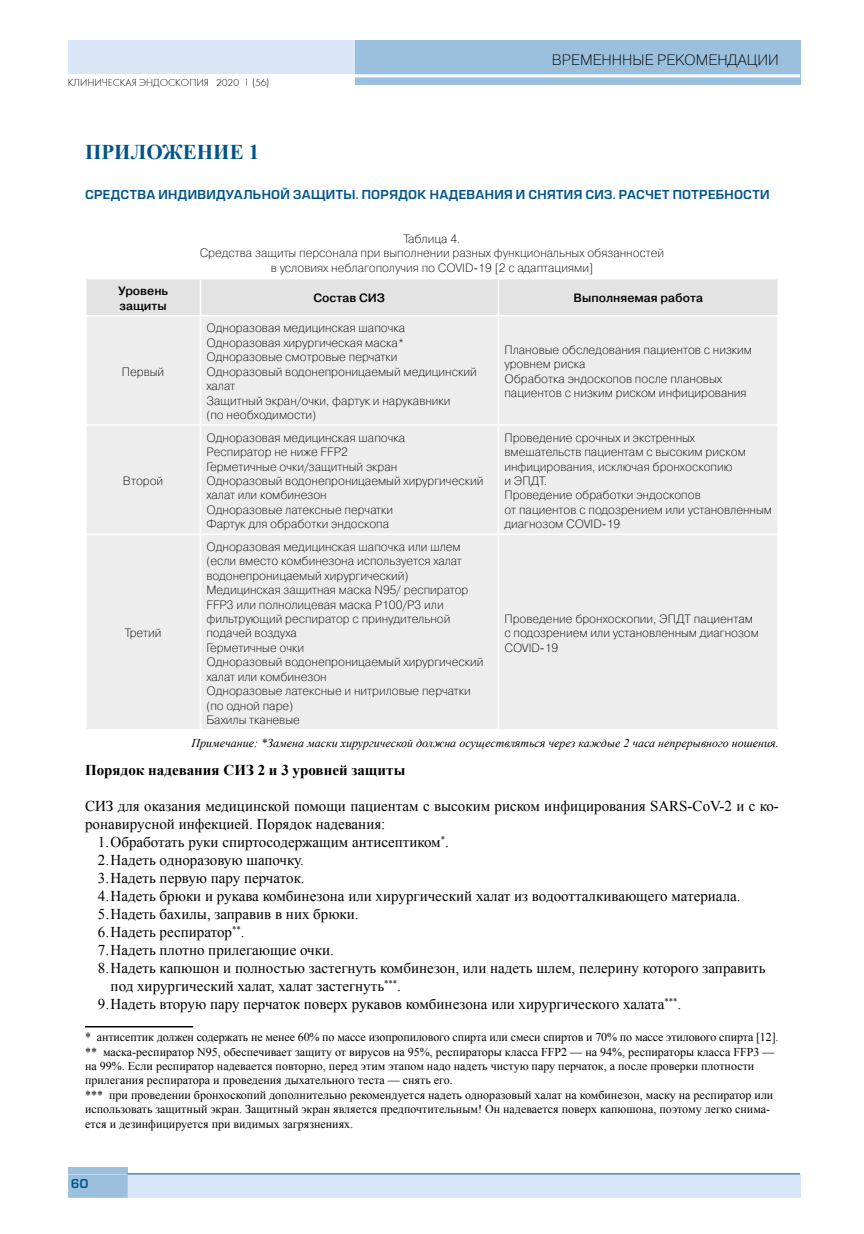
<style>
.page{position:relative;width:864px;height:1234px;background:#fff}
.page>*{position:absolute;margin:0;border:0;box-sizing:border-box;transform-origin:0 0}
.t1{font:700 21px "Times New Roman";color:#005488}
.t2{font:15px "Times New Roman";color:#000}
.t3{font:700 15px "Times New Roman";color:#000}
.t4{font:15px "Pragmatica Light C";color:#000}
.t5{font:12px/14.4px "Pragmatica Light C";color:#000}
.t6{font:12px/14.4px "Times New Roman";color:#000}
.t7{font:italic 12px "Times New Roman";color:#000}
.t8{font:12px "Europe Demi C";letter-spacing:.025em;color:#005488}
.t9{font:700 12px/14.4px "Pragmatica Light C";color:#000}
.t10{font:10.5px "Futura Light C";color:#000}
</style>
<div class="page">
<div style="left:68px;top:40px;width:732px;height:34px;background:#d8e6f7"></div>
<div style="left:355px;top:40px;width:444px;height:45px;background:#9bc0dd"></div>
<hr style="left:323px;top:74px;width:476px;height:3px;background:#fff">
<div style="left:69px;top:1174px;width:730px;height:23px;background:#d8e6f7"></div>
<div style="left:68px;top:1174px;width:60px;height:23px;background:#9bc0dd;border:2px solid #9bc0dd"></div>
<div style="left:68px;top:1166px;width:60px;height:7px;background:#9bc0dd"></div>
<hr style="left:127px;top:1173px;width:672px;height:1px;background:#005488">
<div style="left:87px;top:279px;width:690px;height:36px;background:#e3e3e3"></div>
<div style="left:87px;top:316px;width:690px;height:413px;background:#ededed"></div>
<hr style="left:199px;top:279px;width:2px;height:36px;background:#fff">
<hr style="left:497px;top:279px;width:2px;height:36px;background:#fff">
<hr style="left:199px;top:316px;width:2px;height:108px;background:#fff">
<hr style="left:497px;top:316px;width:2px;height:108px;background:#fff">
<hr style="left:85px;top:424px;width:115px;height:1px;background:#fff">
<hr style="left:200px;top:424px;width:298px;height:1px;background:#fff">
<hr style="left:199px;top:425px;width:2px;height:108px;background:#fff">
<hr style="left:498px;top:424px;width:280px;height:1px;background:#fff">
<hr style="left:497px;top:425px;width:2px;height:108px;background:#fff">
<hr style="left:85px;top:533px;width:115px;height:2px;background:#fff">
<hr style="left:200px;top:533px;width:298px;height:2px;background:#fff">
<hr style="left:199px;top:535px;width:2px;height:194px;background:#fff">
<hr style="left:498px;top:533px;width:280px;height:2px;background:#fff">
<hr style="left:497px;top:535px;width:2px;height:194px;background:#fff">
<hr style="left:85px;top:1025px;width:108px;height:2px;background:#000">
<p class="t10" style="left:68px;top:77px;width:203px">КЛИНИЧЕСКАЯ ЭНДОСКОПИЯ 2020 1 (56)</p>
<p class="t4" style="left:551px;top:52px;width:228px">ВРЕМЕНННЫЕ РЕКОМЕНДАЦИИ</p>
<h1 class="t1" style="left:85px;top:137px;width:176px">ПРИЛОЖЕНИЕ 1</h1>
<p class="t8" style="left:85px;top:187px;width:685px">СРЕДСТВА ИНДИВИДУАЛЬНОЙ ЗАЩИТЫ. ПОРЯДОК НАДЕВАНИЯ И СНЯТИЯ СИЗ. РАСЧЕТ ПОТРЕБНОСТИ</p>
<p class="t5" style="left:199px;top:232px;width:466px;text-align:center">Таблица 4.<br>Средства защиты персонала при выполнении разных функциональных обязанностей в условиях неблагополучия по COVID‑19 [2 с адаптациями]</p>
<p class="t9" style="left:118px;top:284px;width:51px">Уровень защиты</p>
<p class="t9" style="left:313px;top:291px;width:73px">Состав СИЗ</p>
<p class="t9" style="left:573px;top:291px;width:131px">Выполняемая работа</p>
<p class="t5" style="left:122px;top:364px;width:44px">Первый</p>
<p class="t5" style="left:123px;top:473px;width:42px">Второй</p>
<p class="t5" style="left:125px;top:626px;width:38px">Третий</p>
<p class="t5" style="left:206px;top:321px;width:272px">Одноразовая медицинская шапочка<br>Одноразовая хирургическая маска*<br>Одноразовые смотровые перчатки<br>Одноразовый водонепроницаемый медицинский халат<br>Защитный экран/очки, фартук и нарукавники<br>(по необходимости)</p>
<p class="t5" style="left:504px;top:343px;width:249px">Плановые обследования пациентов с низким уровнем риска<br>Обработка эндоскопов после плановых пациентов с низким риском инфицирования</p>
<p class="t5" style="left:206px;top:430px;width:278px">Одноразовая медицинская шапочка<br>Респиратор не ниже FFP2<br>Герметичные очки/защитный экран<br>Одноразовый водонепроницаемый хирургический халат или комбинезон<br>Одноразовые латексные перчатки<br>Фартук для обработки эндоскопа</p>
<p class="t5" style="left:504px;top:430px;width:269px">Проведение срочных и экстренных вмешательств пациентам с высоким риском инфицирования, исключая бронхоскопию<br>и ЭПДТ.<br>Проведение обработки эндоскопов<br>от пациентов с подозрением или установленным диагнозом COVID‑19</p>
<p class="t5" style="left:206px;top:539px;width:278px">Одноразовая медицинская шапочка или шлем (если вместо комбинезона используется халат водонепроницаемый хирургический)<br>Медицинская защитная маска N95/ респиратор FFP3 или полнолицевая маска Р100/Р3 или фильтрующий респиратор с принудительной подачей воздуха<br>Герметичные очки<br>Одноразовый водонепроницаемый хирургический халат или комбинезон<br>Одноразовые латексные и нитриловые перчатки (по одной паре)<br>Бахилы тканевые</p>
<p class="t5" style="left:504px;top:611px;width:256px">Проведение бронхоскопии, ЭПДТ пациентам с подозрением или установленным диагнозом<br>COVID‑19</p>
<p class="t7" style="left:191px;top:734px;width:588px">Примечание: *Замена маски хирургической должна осуществляться через каждые 2 часа непрерывного ношения.</p>
<p class="t3" style="left:85px;top:759px;width:321px">Порядок надевания СИЗ 2 и 3 уровней защиты</p>
<p class="t2" style="left:85px;top:795px;width:695px">СИЗ для оказания медицинской помощи пациентам с высоким риском инфицирования SARS-CoV‑2 и с ко-</p>
<p class="t2" style="left:85px;top:813px;width:302px">ронавирусной инфекцией. Порядок надевания:</p>
<p class="t2" style="left:98px;top:831px;width:352px">1.Обработать руки спиртосодержащим антисептиком<sup>*</sup>.</p>
<p class="t2" style="left:98px;top:849px;width:207px">2.Надеть одноразовую шапочку.</p>
<p class="t2" style="left:98px;top:867px;width:208px">3.Надеть первую пару перчаток.</p>
<p class="t2" style="left:98px;top:885px;width:644px">4.Надеть брюки и рукава комбинезона или хирургический халат из водоотталкивающего материала.</p>
<p class="t2" style="left:98px;top:903px;width:262px">5.Надеть бахилы, заправив в них брюки.</p>
<p class="t2" style="left:98px;top:921px;width:148px">6.Надеть респиратор<sup>**</sup>.</p>
<p class="t2" style="left:98px;top:939px;width:237px">7.Надеть плотно прилегающие очки.</p>
<p class="t2" style="left:98px;top:957px;width:669px">8.Надеть капюшон и полностью застегнуть комбинезон, или надеть шлем, пелерину которого заправить</p>
<p class="t2" style="left:111px;top:975px;width:292px">под хирургический халат, халат застегнуть<sup>***</sup>.</p>
<p class="t2" style="left:98px;top:993px;width:584px">9.Надеть вторую пару перчаток поверх рукавов комбинезона или хирургического халата<sup>***</sup>.</p>
<p class="t6" style="left:85px;top:1029px;width:694px">* антисептик должен содержать не менее 60% по массе изопропилового спирта или смеси спиртов и 70% по массе этилового спирта [12]. ** маска-респиратор N95, обеспечивает защиту от вирусов на 95%, респираторы класса FFP2 — на 94%, респираторы класса FFP3 — на 99%. Если респиратор надевается повторно, перед этим этапом надо надеть чистую пару перчаток, а после проверки плотности прилегания респиратора и проведения дыхательного теста — снять его.<br>*** при проведении бронхоскопий дополнительно рекомендуется надеть одноразовый халат на комбинезон, маску на респиратор или использовать защитный экран. Защитный экран является предпочтительным! Он надевается поверх капюшона, поэтому легко снима&shy;ется и дезинфицируется при видимых загрязнениях.</p>
<p class="t8" style="left:71px;top:1176px;width:19px">60</p>
</div>
